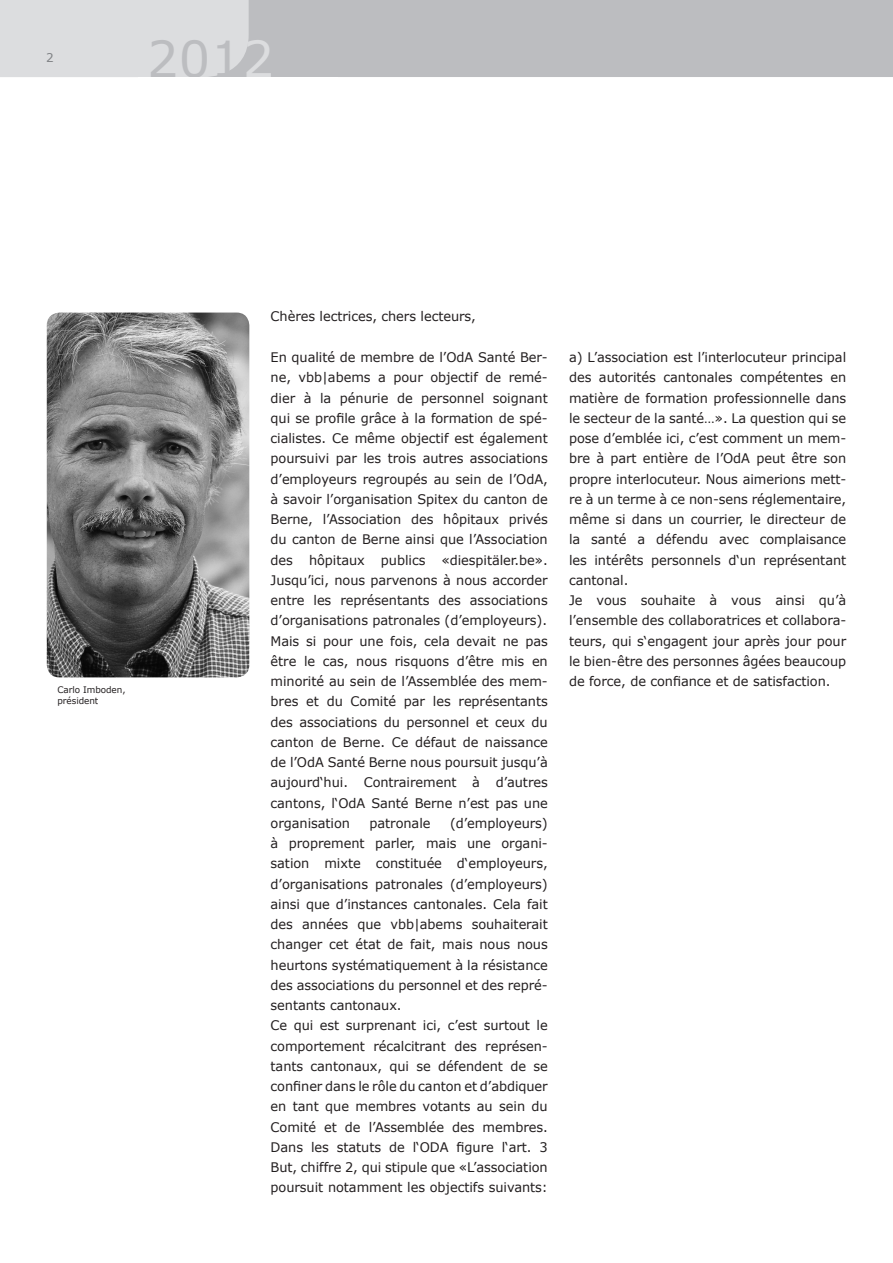
<style>
.page{position:relative;width:893px;height:1263px;background:#fff}
.page>*{position:absolute;margin:0;border:0;box-sizing:border-box;transform-origin:0 0}
.t1{font:49.5px "Verdana";color:#bcbdc0}
.Grundschrift{font:13.2px/20.2px "Verdana";letter-spacing:-.005em;color:#231f20;text-align:justify}
.t2{font:12px "Verdana";color:#808285}
.Grafikbeschriftung{font:9px/10.8px "Verdana";letter-spacing:-.005em;color:#231f20}
.s1{color:#dcdddf}
</style>
<div class="page">
<div style="left:249px;top:0;width:644px;height:77px;background:#bcbdc0"></div>
<div style="left:0;top:0;width:249px;height:77px;background:#dcdddf"></div>
<img style="left:47px;top:313px;width:202px;height:364px">
<p class="t2" style="left:46px;top:49px;width:9px">2</p>
<h1 class="t1" style="left:147px;top:25px;width:129px">201<span class="s1">2</span></h1>
<p class="Grafikbeschriftung" style="left:57px;top:684px;width:70px">Carlo Imboden, président</p>
<p class="Grundschrift" style="left:271px;top:306px;width:207px">Chères lectrices, chers lecteurs,</p>
<p class="Grundschrift" style="left:271px;top:347px;width:279px">En qualité de membre de l’OdA Santé Ber&shy;ne, vbb|abems a pour objectif de remé&shy;dier à la pénurie de personnel soignant qui se profile grâce à la formation de spé&shy;cialistes. Ce même objectif est également poursuivi par les trois autres associations d’employeurs regroupés au sein de l’OdA, à savoir l’organisation Spitex du canton de Berne, l’Association des hôpitaux privés du canton de Berne ainsi que l’Association des hôpitaux publics «diespitäler.be».<br>Jusqu’ici, nous parvenons à nous accorder entre les représentants des associations d’organisations patronales (d’employeurs).</p>
<p class="Grundschrift" style="left:271px;top:630px;width:279px">Mais si pour une fois, cela devait ne pas être le cas, nous risquons d’être mis en minorité au sein de l’Assemblée des mem&shy;bres et du Comité par les représentants des associations du personnel et ceux du canton de Berne. Ce défaut de naissance de l’OdA Santé Berne nous poursuit jusqu’à aujourd‘hui. Contrairement à d’autres cantons, l‘OdA Santé Berne n’est pas une organisation</p>
<p class="Grundschrift" style="left:271px;top:813px;width:279px;text-indent:179px">(d’employeurs) à proprement parler, mais une organi&shy;sation mixte constituée d‘employeurs, d’organisations patronales (d’employeurs) ainsi que d’instances cantonales. Cela fait des années que vbb|abems souhaiterait changer cet état de fait, mais nous nous heurtons systématiquement à la résistance des associations du personnel et des repré&shy;sentants cantonaux.</p>
<p class="Grundschrift" style="left:271px;top:1015px;width:279px">Ce qui est surprenant ici, c’est surtout le comportement récalcitrant des représen&shy;tants cantonaux, qui se défendent de se confiner dans le rôle du canton et d’abdiquer en tant que membres votants au sein du Comité et de l’Assemblée des membres.<br>Dans les statuts de l‘ODA figure l‘art. 3<br>But, chiffre 2, qui stipule que «L’association poursuit notamment les objectifs suivants:</p>
<p class="Grundschrift" style="left:369px;top:813px;width:63px">patronale</p>
<p class="Grundschrift" style="left:569px;top:347px;width:279px">a) L’association est l’interlocuteur principal des autorités cantonales compétentes en matière de formation professionnelle dans le secteur de la santé…». La question qui se pose d’emblée ici, c’est comment un mem&shy;bre à part entière de l’OdA peut être son propre interlocuteur. Nous aimerions mett&shy;re à un terme à ce non-sens réglementaire, même si dans un courrier, le directeur de la santé a défendu avec complaisance les intérêts personnels d‘un représentant cantonal.</p>
<p class="Grundschrift" style="left:569px;top:590px;width:279px">Je vous souhaite à vous ainsi qu’à l’ensemble des collaboratrices et collabora&shy;teurs, qui s‘engagent jour après jour pour le bien-être des personnes âgées beaucoup de force, de confiance et de satisfaction.</p>
</div>
